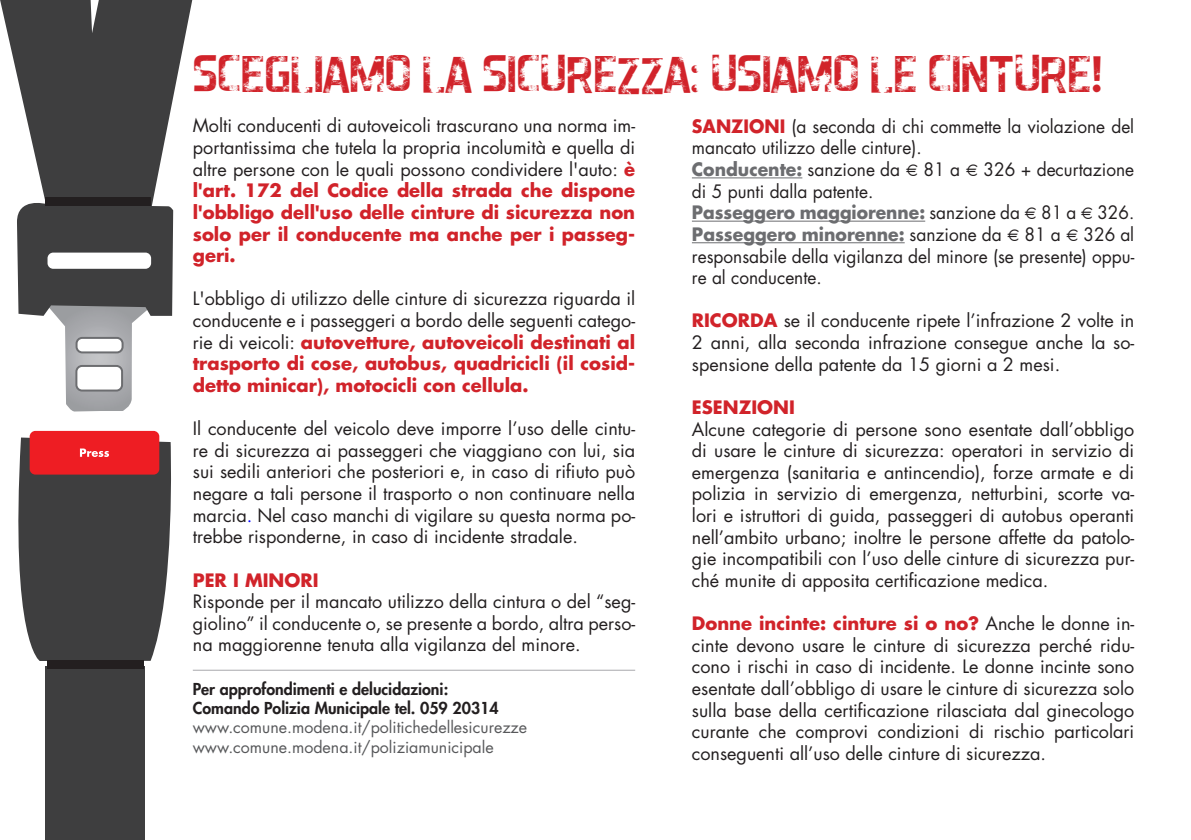
<style>
.page{position:relative;width:1191px;height:840px;background:#fff}
.page>*{position:absolute;margin:0;border:0;box-sizing:border-box;transform-origin:0 0}
.t1{font:44px "Destroyed Aero";color:#d1232a}
.t2{font:18px/21.6px "Futura";color:#231f20;text-align:justify}
.t3{font:18px/21.6px "Futura";color:#231f20;scale:.96 1}
.t4{font:700 18px "Futura";color:#d1232a}
.t5{font:16px/19.2px "Futura";color:#57585a}
.t6{font:800 16px/19.2px "Futura";color:#231f20}
.s1{font-weight:700;color:#d1232a}
.s2{color:#00f}
.s3{font-weight:700;color:#6c6d70}
.s4{font-family:"Helvetica"}
</style>
<div class="page">
<svg style="left:56px;top:316px;width:84px;height:96px"></svg>
<svg style="left:0;top:0;width:193px;height:316px;fill:#3e3e3f"></svg>
<div style="left:48px;top:252px;width:103px;height:16px;background:#fff;border-radius:6px"></div>
<div style="left:30px;top:430px;width:129px;height:44px;background:#ee1d23;border-radius:6px"></div>
<div style="left:76px;top:366px;width:46px;height:24px;background:#fff;border-radius:6px"></div>
<div style="left:75px;top:365px;width:48px;height:26px;border:2px solid #6c6d70;border-radius:6px"></div>
<div style="left:77px;top:338px;width:46px;height:14px;background:#fff;border-radius:6px"></div>
<div style="left:76px;top:337px;width:48px;height:16px;border:2px solid #6c6d70;border-radius:6px"></div>
<div style="left:46px;top:666px;width:99px;height:173px;background:#3e3e3f"></div>
<div style="left:48px;top:660px;width:96px;height:8px;background:#231f20"></div>
<div style="left:46px;top:197px;width:105px;height:9px;background:#231f20"></div>
<svg style="left:18px;top:437px;width:153px;height:223px"></svg>
<hr style="left:692px;top:177px;width:110px;height:1px;background:#6c6d70">
<hr style="left:692px;top:220px;width:233px;height:1px;background:#6c6d70">
<hr style="left:692px;top:242px;width:212px;height:1px;background:#6c6d70">
<hr style="left:193px;top:669px;width:442px;height:1px;background:#a8a9ad">
<h1 class="t1" style="left:193px;top:48px;width:911px">SCEGLIAMO LA SICUREZZA: USIAMO LE CINTURE!</h1>
<p class="t2" style="left:193px;top:115px;width:444px">Molti conducenti di autoveicoli trascurano una norma im&shy;portantissima che tutela la propria incolumità e quella di altre persone con le quali possono condividere l'auto: <span class="s1">è l'art. 172 del Codice della strada che dispone l'obbligo dell'uso delle cinture di sicurezza non solo per il conducente ma anche per i passeg&shy;geri.</span></p>
<p class="t2" style="left:193px;top:288px;width:444px">L'obbligo di utilizzo delle cinture di sicurezza riguarda il conducente e i passeggeri a bordo delle seguenti catego&shy;rie di veicoli: <span class="s1">autovetture, autoveicoli destinati al trasporto di cose, autobus, quadricicli (il cosid&shy;detto minicar), motocicli con cellula.</span></p>
<p class="t2" style="left:193px;top:417px;width:444px">Il conducente del veicolo deve imporre l’uso delle cintu&shy;re di sicurezza ai passeggeri che viaggiano con lui, sia sui sedili anteriori che posteriori e, in caso di rifiuto può negare a tali persone il trasporto o non continuare nella marcia<span class="s2">.</span> Nel caso manchi di vigilare su questa norma po&shy;trebbe risponderne, in caso di incidente stradale.</p>
<p class="t4" style="left:193px;top:567px;width:127px">PER I MINORI</p>
<p class="t2" style="left:193px;top:590px;width:444px">Risponde per il mancato utilizzo della cintura o del “seg&shy;giolino” il conducente o, se presente a bordo, altra perso&shy;na maggiorenne tenuta alla vigilanza del minore.</p>
<p class="t6" style="left:193px;top:679px;width:307px">Per approfondimenti e delucidazioni:<br>Comando Polizia Municipale tel. 059 20314</p>
<p class="t5" style="left:193px;top:717px;width:336px">www.comune.modena.it/politichedellesicurezze www.comune.modena.it/poliziamunicipale</p>
<p class="t3" style="left:692px;top:115px;width:462px"><span class="s1">SANZIONI</span> (a seconda di chi commette la violazione del mancato utilizzo delle cinture).<br><span class="s3">Conducente:</span> sanzione da <span class="s4">€</span> 81 a <span class="s4">€</span> 326 + decurtazione di 5 punti dalla patente.<br><span class="s3">Passeggero maggiorenne:</span> sanzione da <span class="s4">€</span> 81 a <span class="s4">€</span> 326.<br><span class="s3">Passeggero minorenne:</span> sanzione da <span class="s4">€</span> 81 a <span class="s4">€</span> 326 al responsabile della vigilanza del minore (se presente) oppu&shy;re al conducente.</p>
<p class="t2" style="left:692px;top:310px;width:444px"><span class="s1">RICORDA</span> se il conducente ripete l’infrazione 2 volte in 2 anni, alla seconda infrazione consegue anche la so&shy;spensione della patente da 15 giorni a 2 mesi.</p>
<p class="t4" style="left:692px;top:395px;width:104px">ESENZIONI</p>
<p class="t2" style="left:692px;top:418px;width:444px">Alcune categorie di persone sono esentate dall’obbligo di usare le cinture di sicurezza: operatori in servizio di emergenza (sanitaria e antincendio), forze armate e di polizia in servizio di emergenza, netturbini, scorte va&shy;lori e istruttori di guida, passeggeri di autobus operanti nell’ambito urbano; inoltre le persone affette da patolo&shy;gie incompatibili con l’uso delle cinture di sicurezza pur&shy;ché munite di apposita certificazione medica.</p>
<p class="t2" style="left:692px;top:612px;width:444px"><span class="s1">Donne incinte: cinture si o no?</span> Anche le donne in&shy;cinte devono usare le cinture di sicurezza perché ridu&shy;cono i rischi in caso di incidente. Le donne incinte sono esentate dall’obbligo di usare le cinture di sicurezza solo sulla base della certificazione rilasciata dal ginecologo curante che comprovi condizioni di rischio particolari conseguenti all’uso delle cinture di sicurezza.</p>
</div>
